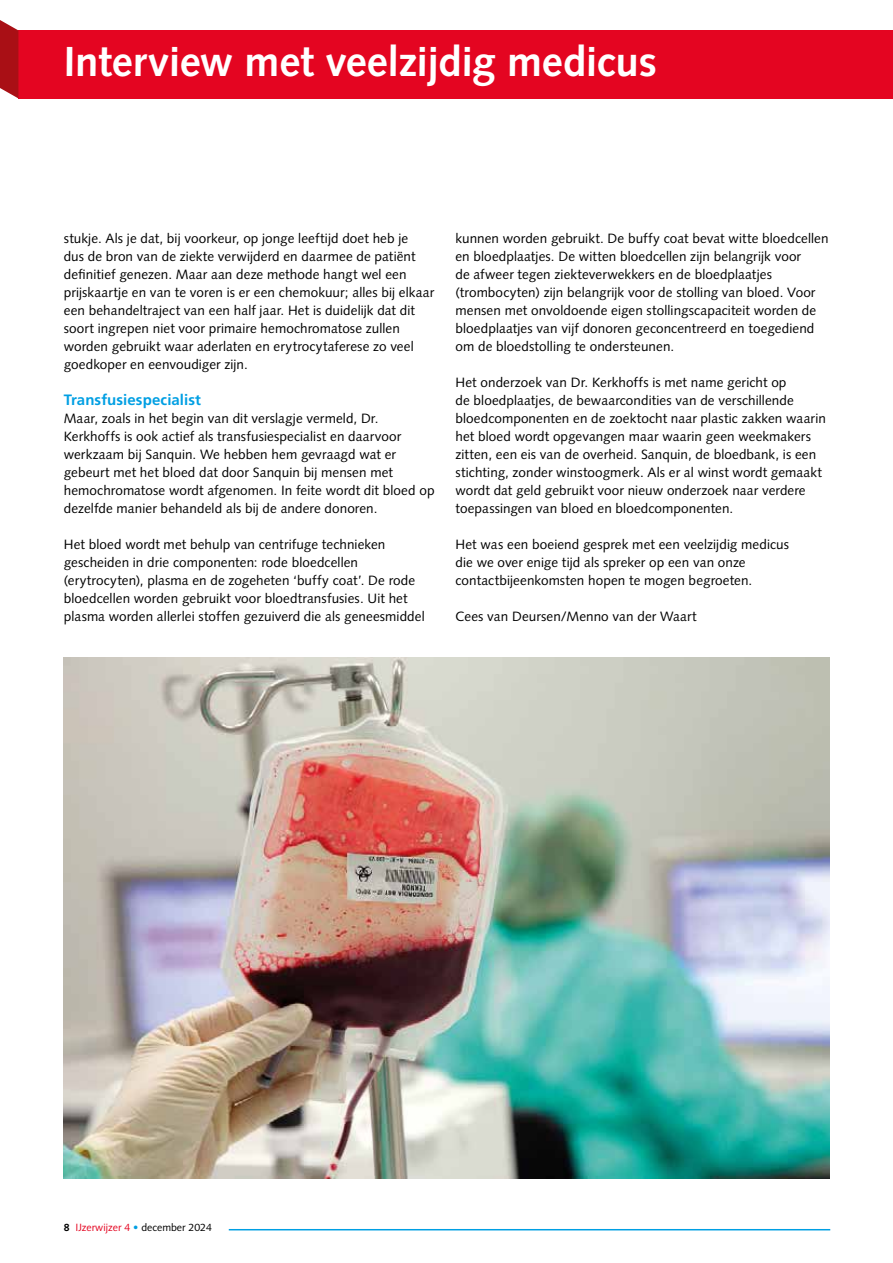
<style>
.page{position:relative;width:893px;height:1263px;background:#fff}
.page>*{position:absolute;margin:0;border:0;box-sizing:border-box;transform-origin:0 0}
.t1{font:700 42px "Syntax LT Std";letter-spacing:-.01em;color:#fff}
.t2{font:700 15px "Frutiger LT Std";letter-spacing:.005em;color:#009fe3}
.t3{font:13.5px/18px "Syntax LT Std";letter-spacing:.005em;color:#000}
.t4{font:10.5px "Syntax LT Std";color:#e40521}
.s1{font-weight:700;color:#000}
.s2{color:#009fe3}
.s3{color:#000}
</style>
<div class="page">
<div style="left:18px;top:30px;width:875px;height:68px;background:#e40521"></div>
<svg style="left:0;top:20px;width:18px;height:78px"></svg>
<hr style="left:229px;top:1229px;width:601px;height:1px;background:#009fe3">
<img style="left:64px;top:657px;width:765px;height:521px">
<h1 class="t1" style="left:64px;top:37px;width:595px">Interview met veelzijdig medicus</h1>
<p class="t3" style="left:64px;top:229px;width:372px">stukje. Als je dat, bij voorkeur, op jonge leeftijd doet heb je<br>dus de bron van de ziekte verwijderd en daarmee de patiënt definitief genezen. Maar aan deze methode hangt wel een prijskaartje en van te voren is er een chemokuur; alles bij elkaar een behandeltraject van een half jaar. Het is duidelijk dat dit soort ingrepen niet voor primaire hemochromatose zullen worden gebruikt waar aderlaten en erytrocytaferese zo veel goedkoper en eenvoudiger zijn.</p>
<p class="t2" style="left:64px;top:391px;width:139px">Transfusiespecialist</p>
<p class="t3" style="left:64px;top:409px;width:372px">Maar, zoals in het begin van dit verslagje vermeld, Dr.<br>Kerkhoffs is ook actief als transfusiespecialist en daarvoor werkzaam bij Sanquin. We hebben hem gevraagd wat er gebeurt met het bloed dat door Sanquin bij mensen met hemochromatose wordt afgenomen. In feite wordt dit bloed op dezelfde manier behandeld als bij de andere donoren.</p>
<p class="t3" style="left:64px;top:535px;width:362px">Het bloed wordt met behulp van centrifuge technieken gescheiden in drie componenten: rode bloedcellen (erytrocyten), plasma en de zogeheten ‘buffy coat’. De rode bloedcellen worden gebruikt voor bloedtransfusies. Uit het plasma worden allerlei stoffen gezuiverd die als geneesmiddel</p>
<p class="t3" style="left:455px;top:229px;width:375px">kunnen worden gebruikt. De buffy coat bevat witte bloedcellen en bloedplaatjes. De witten bloedcellen zijn belangrijk voor<br>de afweer tegen ziekteverwekkers en de bloedplaatjes (trombocyten) zijn belangrijk voor de stolling van bloed. Voor mensen met onvoldoende eigen stollingscapaciteit worden de bloedplaatjes van vijf donoren geconcentreerd en toegediend om de bloedstolling te ondersteunen.</p>
<p class="t3" style="left:455px;top:373px;width:372px">Het onderzoek van Dr. Kerkhoffs is met name gericht op<br>de bloedplaatjes, de bewaarcondities van de verschillende bloedcomponenten en de zoektocht naar plastic zakken waarin het bloed wordt opgevangen maar waarin geen weekmakers zitten, een eis van de overheid. Sanquin, de bloedbank, is een stichting, zonder winstoogmerk. Als er al winst wordt gemaakt wordt dat geld gebruikt voor nieuw onderzoek naar verdere toepassingen van bloed en bloedcomponenten.</p>
<p class="t3" style="left:455px;top:535px;width:335px">Het was een boeiend gesprek met een veelzijdig medicus die we over enige tijd als spreker op een van onze contactbijeenkomsten hopen te mogen begroeten.</p>
<p class="t3" style="left:455px;top:607px;width:243px">Cees van Deursen/Menno van der Waart</p>
<p class="t4" style="left:64px;top:1221px;width:150px"><span class="s1">8</span> IJzerwijzer 4 <span class="s2">•</span> <span class="s3">december 2024</span></p>
</div>
